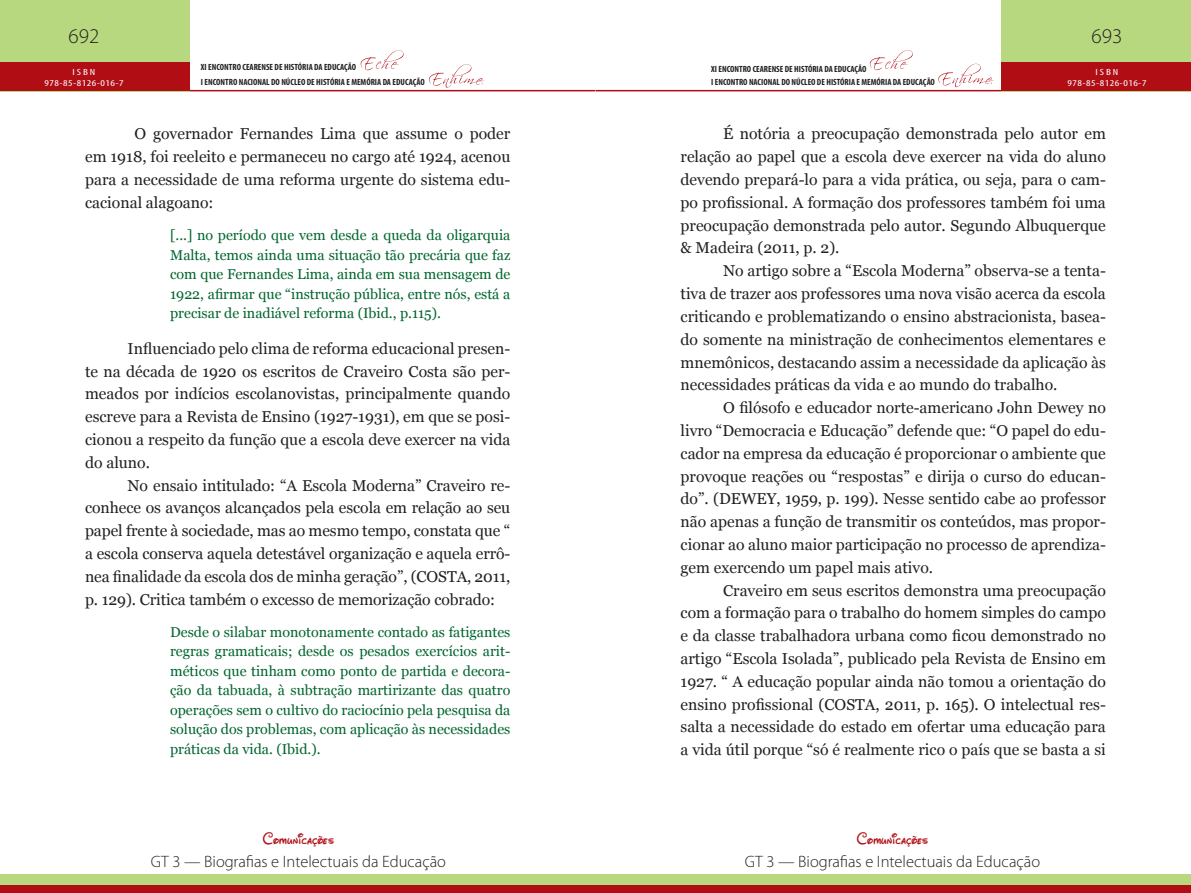
<style>
.page{position:relative;width:1191px;height:893px;background:#fff}
.page>*{position:absolute;margin:0;border:0;box-sizing:border-box;transform-origin:0 0}
.t1{font:300 21px "Myriad Pro";color:#231f20}
.t2{font:300 16.5px "Myriad Pro";color:#231f20}
.t3{font:16.5px "Waltograph";letter-spacing:.01em;color:#b00d15}
.t4{font:15.75px/22.8px "Georgia";color:#231f20;text-align:justify}
.RECUO{font:14.25px/19.5px "Georgia";color:#00652e;text-align:justify}
.t5{font:700 condensed 9px/15px "Myriad Pro";color:#231f20}
.t6{font:condensed 9px/10.8px "Myriad Pro";letter-spacing:.04em;color:#fff;text-align:center;scale:1.3 1}
</style>
<div class="page">
<hr style="left:189px;top:90px;width:406px;height:1px;background:#b00d15">
<hr style="left:595px;top:90px;width:407px;height:1px;background:#b00d15">
<div style="left:0;top:0;width:189px;height:91px;background:#b7d87e"></div>
<div style="left:1001px;top:0;width:190px;height:91px;background:#b7d87e"></div>
<div style="left:0;top:63px;width:189px;height:28px;background:#b00d15"></div>
<div style="left:1001px;top:63px;width:190px;height:28px;background:#b00d15"></div>
<svg style="left:361px;top:50px;width:43px;height:20px"></svg>
<svg style="left:869px;top:50px;width:43px;height:20px"></svg>
<svg style="left:429px;top:64px;width:55px;height:24px"></svg>
<svg style="left:938px;top:64px;width:55px;height:23px"></svg>
<div style="left:0;top:874px;width:595px;height:19px;background:#b7d87e"></div>
<div style="left:595px;top:874px;width:596px;height:19px;background:#b7d87e"></div>
<div style="left:0;top:885px;width:595px;height:8px;background:#b00d15"></div>
<div style="left:595px;top:885px;width:596px;height:8px;background:#b00d15"></div>
<h1 class="t1" style="left:69px;top:24px;width:32px">692</h1>
<h1 class="t1" style="left:1091px;top:24px;width:32px">693</h1>
<p class="t5" style="left:201px;top:60px;width:225px">XI ENCONTRO CEARENSE DE HISTÓRIA DA EDUCAÇÃO<br>I ENCONTRO NACIONAL DO NÚCLEO DE HISTÓRIA E MEMÓRIA DA EDUCAÇÃO</p>
<p class="t5" style="left:711px;top:62px;width:225px;line-height:13.2px">XI ENCONTRO CEARENSE DE HISTÓRIA DA EDUCAÇÃO<br>I ENCONTRO NACIONAL DO NÚCLEO DE HISTÓRIA E MEMÓRIA DA EDUCAÇÃO</p>
<p class="t6" style="left:44px;top:66px;width:62px">ISBN<br>978-85-8126-016-7</p>
<p class="t6" style="left:1067px;top:66px;width:62px">ISBN<br>978-85-8126-016-7</p>
<p class="t4" style="left:85px;top:123px;width:427px;text-indent:49px">O governador Fernandes Lima que assume o poder em 1918, foi reeleito e permaneceu no cargo até 1924, acenou para a necessidade de uma reforma urgente do sistema edu&shy;cacional alagoano:</p>
<p class="RECUO" style="left:170px;top:226px;width:342px">[...] no período que vem desde a queda da oligarquia Malta, temos ainda uma situação tão precária que faz com que Fernandes Lima, ainda em sua mensagem de 1922, afirmar que “instrução pública, entre nós, está a precisar de inadiável reforma (Ibid., p.115).</p>
<p class="t4" style="left:85px;top:337px;width:427px;text-indent:43px">Influenciado pelo clima de reforma educacional presen&shy;te na década de 1920 os escritos de Craveiro Costa são per&shy;meados por indícios escolanovistas, principalmente quando escreve para a Revista de Ensino (1927-1931), em que se posi&shy;cionou a respeito da função que a escola deve exercer na vida do aluno.</p>
<p class="t4" style="left:85px;top:474px;width:427px;text-indent:43px">No ensaio intitulado: “A Escola Moderna” Craveiro re&shy;conhece os avanços alcançados pela escola em relação ao seu papel frente à sociedade, mas ao mesmo tempo, constata que “ a escola conserva aquela detestável organização e aquela errô&shy;nea finalidade da escola dos de minha geração”, (COSTA, 2011, p. 129). Critica também o excesso de memorização cobrado:</p>
<p class="RECUO" style="left:170px;top:622px;width:342px">Desde o silabar monotonamente contado as fatigantes regras gramaticais; desde os pesados exercícios arit&shy;méticos que tinham como ponto de partida e decora&shy;ção da tabuada, à subtração martirizante das quatro operações sem o cultivo do raciocínio pela pesquisa da solução dos problemas, com aplicação às necessidades práticas da vida. (Ibid.).</p>
<p class="t3" style="left:263px;top:826px;width:73px">Comunicações</p>
<p class="t2" style="left:151px;top:852px;width:297px">GT 3 — Biografias e Intelectuais da Educação</p>
<p class="t4" style="left:680px;top:123px;width:427px;text-indent:43px">É notória a preocupação demonstrada pelo autor em relação ao papel que a escola deve exercer na vida do aluno devendo prepará-lo para a vida prática, ou seja, para o cam&shy;po profissional. A formação dos professores também foi uma preocupação demonstrada pelo autor. Segundo Albuquerque &amp; Madeira (2011, p. 2).</p>
<p class="t4" style="left:680px;top:260px;width:427px;text-indent:43px">No artigo sobre a “Escola Moderna” observa-se a tenta&shy;tiva de trazer aos professores uma nova visão acerca da escola criticando e problematizando o ensino abstracionista, basea&shy;do somente na ministração de conhecimentos elementares e mnemônicos, destacando assim a necessidade da aplicação às necessidades práticas da vida e ao mundo do trabalho.</p>
<p class="t4" style="left:680px;top:397px;width:427px;text-indent:43px">O filósofo e educador norte-americano John Dewey no livro “Democracia e Educação” defende que: “O papel do edu&shy;cador na empresa da educação é proporcionar o ambiente que provoque reações ou “respostas” e dirija o curso do educan&shy;do”. (DEWEY, 1959, p. 199). Nesse sentido cabe ao professor não apenas a função de transmitir os conteúdos, mas propor&shy;cionar ao aluno maior participação no processo de aprendiza&shy;gem exercendo um papel mais ativo.</p>
<p class="t4" style="left:680px;top:579px;width:427px;text-indent:43px">Craveiro em seus escritos demonstra uma preocupação com a formação para o trabalho do homem simples do campo e da classe trabalhadora urbana como ficou demonstrado no artigo “Escola Isolada”, publicado pela Revista de Ensino em 1927. “ A educação popular ainda não tomou a orientação do ensino profissional (COSTA, 2011, p. 165). O intelectual res&shy;salta a necessidade do estado em ofertar uma educação para a vida útil porque “só é realmente rico o país que se basta a si</p>
<p class="t3" style="left:857px;top:826px;width:73px">Comunicações</p>
<p class="t2" style="left:745px;top:852px;width:297px">GT 3 — Biografias e Intelectuais da Educação</p>
</div>
